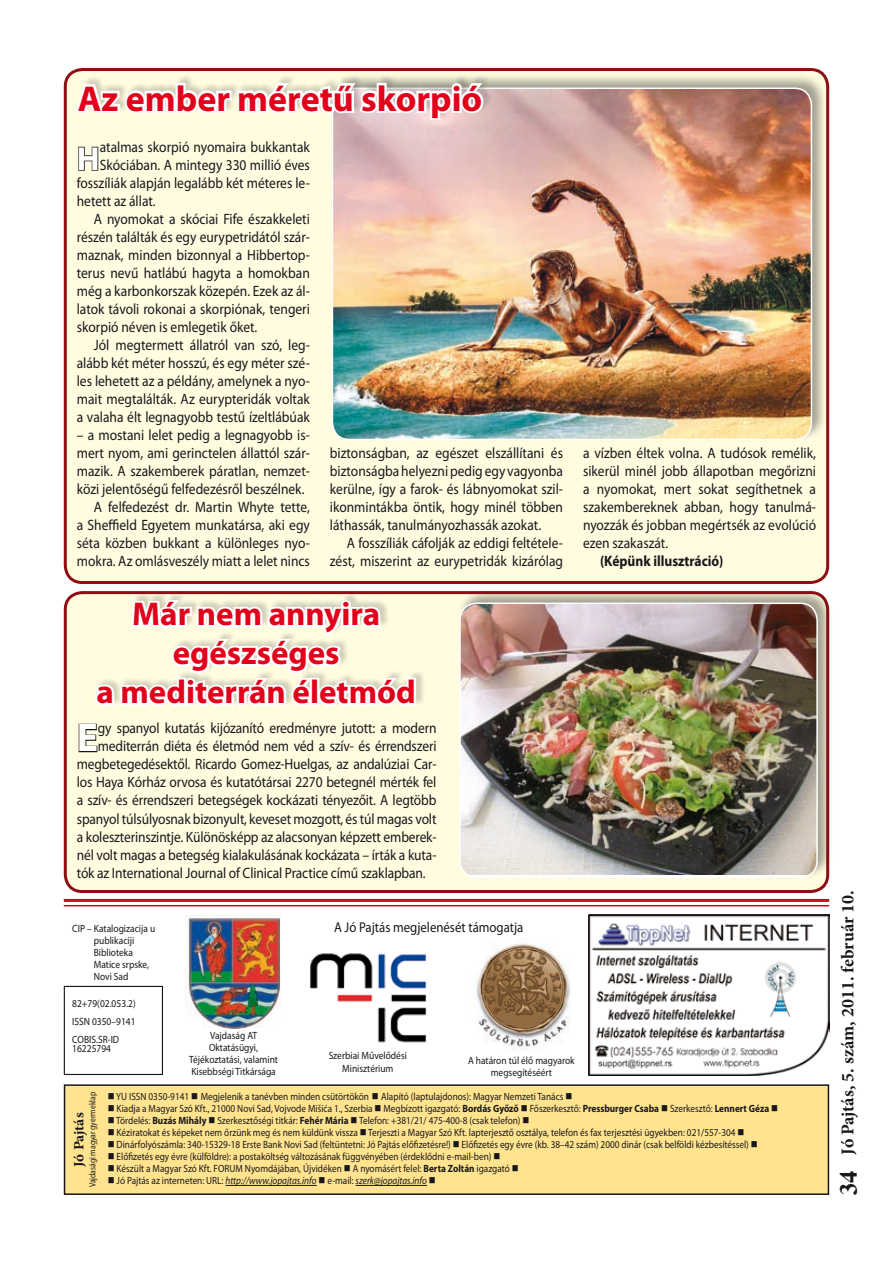
<style>
.page{position:relative;width:893px;height:1263px;background:#fff}
.page>*{position:absolute;margin:0;border:0;box-sizing:border-box;transform-origin:0 0}
.t1{font:700 40.05px "Myriad Pro";color:#fff}
.t2{font:700 36px "Myriad Pro";color:#e2001a}
.t3{font:700 33.3px "Myriad Pro";color:#fff}
.t4{font:700 33px/39px "Myriad Pro";color:#e2001a;text-align:center}
.t5{font:700 24px "CG Times";color:#1a171c}
.t6{font:700 18px "Minion Pro";color:#1a171c}
.t7{font:15px/18px "Myriad Pro";color:#1a171c;text-align:justify;scale:.9 1}
.t8{font:700 15px "Myriad Pro";color:#1a171c;scale:.9 1}
.t9{font:14.25px "Myriad Pro";color:#1a171c;scale:.9 1}
.t10{font:700 14.25px "Minion Pro";letter-spacing:-.015em;color:#1a171c;scale:1.06 1}
.t11{font:10.5px "Myriad Pro";color:#1a171c;scale:.88 1}
.t12{font:10.5px/12px "Myriad Pro";color:#1a171c;text-align:center;scale:.9 1}
.t13{font:italic 10.5px "Myriad Pro";color:#1a171c;scale:.88 1}
.t14{font:9px "Myriad Pro";color:#1a171c;scale:.85 1}
.s1{font-weight:700}
.s2{font-style:normal}
</style>
<div class="page">
<div style="left:65px;top:1085px;width:763px;height:109px;background:#ffe38e"></div>
<hr style="left:225px;top:1185px;width:92px;height:1px;background:#1a171c">
<hr style="left:356px;top:1185px;width:71px;height:1px;background:#1a171c">
<div style="left:64px;top:1084px;width:765px;height:111px;border:2px solid #1a171c"></div>
<img style="left:186px;top:915px;width:95px;height:114px">
<div style="left:64px;top:986px;width:99px;height:89px;border:1px solid #1a171c"></div>
<img style="left:588px;top:914px;width:241px;height:161px">
<img style="left:476px;top:943px;width:95px;height:108px">
<img style="left:310px;top:953px;width:117px;height:90px">
<hr style="left:64px;top:905px;width:765px;height:1px;background:#cd071e">
<hr style="left:64px;top:899px;width:765px;height:3px;background:#cd071e">
<div style="left:65px;top:70px;width:763px;height:512px;background:#fffce0;border-radius:17px"></div>
<div style="left:65px;top:593px;width:763px;height:298px;background:#fffce0;border-radius:17px"></div>
<div style="left:329px;top:72px;width:499px;height:372px;background:#1a171c;opacity:.4"></div>
<img style="left:332px;top:88px;width:479px;height:351px;border-radius:17px">
<div style="left:332px;top:88px;width:480px;height:352px;border:2px solid #fff;border-radius:17px"></div>
<svg style="left:72px;top:68px;width:415px;height:116px"></svg>
<div style="left:94px;top:590px;width:332px;height:117px;background:#1a171c;opacity:.2"></div>
<svg style="left:78px;top:401px;width:340px;height:352px"></svg>
<div style="left:457px;top:587px;width:377px;height:294px;background:#1a171c;opacity:.4"></div>
<img style="left:460px;top:603px;width:356px;height:272px">
<div style="left:459px;top:602px;width:359px;height:276px;border:2px solid #fff;border-radius:17px"></div>
<h2 class="t2" style="left:78px;top:75px;width:406px">Az ember méretű skorpió</h2>
<h3 class="t3" style="left:77px;top:137px;width:24px">H</h3>
<p class="t7" style="left:100px;top:138px;width:235px">atalmas skorpió nyomaira bukkantak</p>
<p class="t7" style="left:100px;top:156px;width:235px">Skóciában. A mintegy 330 millió éves</p>
<p class="t7" style="left:77px;top:174px;width:261px">fosszíliák alapján legalább két méteres le-</p>
<p class="t7" style="left:77px;top:192px;width:89px">hetett az állat.</p>
<p class="t7" style="left:94px;top:210px;width:242px">A nyomokat a skóciai Fife északkeleti</p>
<p class="t7" style="left:77px;top:228px;width:261px">részén találták és egy eurypetridától szár-</p>
<p class="t7" style="left:77px;top:246px;width:261px">maznak, minden bizonnyal a Hibbertop-</p>
<p class="t7" style="left:77px;top:264px;width:260px">terus nevű hatlábú hagyta a homokban</p>
<p class="t7" style="left:77px;top:282px;width:261px">még a karbonkorszak közepén. Ezek az ál-</p>
<p class="t7" style="left:77px;top:300px;width:261px">latok távoli rokonai a skorpiónak, tengeri</p>
<p class="t7" style="left:77px;top:318px;width:202px">skorpió néven is emlegetik őket.</p>
<p class="t7" style="left:94px;top:336px;width:242px">Jól megtermett állatról van szó, leg-</p>
<p class="t7" style="left:77px;top:354px;width:261px">alább két méter hosszú, és egy méter szé-</p>
<p class="t7" style="left:77px;top:372px;width:261px">les lehetett az a példány, amelynek a nyo-</p>
<p class="t7" style="left:77px;top:390px;width:261px">mait megtalálták. Az eurypteridák voltak</p>
<p class="t7" style="left:77px;top:408px;width:261px">a valaha élt legnagyobb testű ízeltlábúak</p>
<p class="t7" style="left:77px;top:426px;width:261px">– a mostani lelet pedig a legnagyobb is-</p>
<p class="t7" style="left:77px;top:444px;width:261px">mert nyom, ami gerinctelen állattól szár-</p>
<p class="t7" style="left:77px;top:462px;width:261px">mazik. A szakemberek páratlan, nemzet-</p>
<p class="t7" style="left:77px;top:480px;width:255px">közi jelentőségű felfedezésről beszélnek.</p>
<p class="t7" style="left:94px;top:498px;width:242px">A felfedezést dr. Martin Whyte tette,</p>
<p class="t7" style="left:77px;top:516px;width:261px">a Sheffield Egyetem munkatársa, aki egy</p>
<p class="t7" style="left:77px;top:534px;width:261px">séta közben bukkant a különleges nyo-</p>
<p class="t7" style="left:77px;top:552px;width:261px">mokra. Az omlásveszély miatt a lelet nincs</p>
<p class="t7" style="left:330px;top:444px;width:261px">biztonságban, az egészet elszállítani és biztonságba helyezni pedig egy vagyonba kerülne, így a farok- és lábnyomokat szil&shy;ikonmintákba öntik, hogy minél többen láthassák, tanulmányozhassák azokat.</p>
<p class="t7" style="left:330px;top:534px;width:261px;text-align:right">A fosszíliák cáfolják az eddigi feltétele&shy;zést, miszerint az eurypetridák kizárólag</p>
<h3 class="t4" style="left:97px;top:594px;width:321px">Már nem annyira egészséges<br>a mediterrán életmód</h3>
<h1 class="t1" style="left:77px;top:712px;width:23px">E</h1>
<p class="t7" style="left:98px;top:719px;width:378px">gy spanyol kutatás kijózanító eredményre jutott: a modern</p>
<p class="t7" style="left:98px;top:737px;width:378px">mediterrán diéta és életmód nem véd a szív- és érrendszeri</p>
<p class="t7" style="left:77px;top:755px;width:401px">megbetegedésektől. Ricardo Gomez-Huelgas, az andalúziai Car-</p>
<p class="t7" style="left:77px;top:773px;width:401px">los Haya Kórház orvosa és kutatótársai 2270 betegnél mérték fel</p>
<p class="t7" style="left:77px;top:791px;width:401px">a szív- és érrendszeri betegségek kockázati tényezőit. A legtöbb</p>
<p class="t7" style="left:77px;top:809px;width:401px">spanyol túlsúlyosnak bizonyult, keveset mozgott, és túl magas volt</p>
<p class="t7" style="left:77px;top:827px;width:401px">a koleszterinszintje. Különösképp az alacsonyan képzett emberek-</p>
<p class="t7" style="left:77px;top:845px;width:401px">nél volt magas a betegség kialakulásának kockázata – írták a kuta-</p>
<p class="t7" style="left:77px;top:863px;width:389px">tók az International Journal of Clinical Practice című szaklapban.</p>
<p class="t7" style="left:583px;top:444px;width:260px">a vízben éltek volna. A tudósok remélik, sikerül minél jobb állapotban megőrizni a nyomokat, mert sokat segíthetnek a szakembereknek abban, hogy tanulmá&shy;nyozzák és jobban megértsék az evolúció ezen szakaszát.</p>
<p class="t8" style="left:600px;top:551px;width:138px">(Képünk illusztráció)</p>
<p class="t12" style="left:94px;top:922px;width:70px;text-align:left;text-indent:-21px">CIP – Katalogizacija u publikaciji<br>Biblioteka<br>Matice srpske,<br>Novi Sad</p>
<p class="t12" style="left:72px;top:994px;width:72px;line-height:18px;text-align:justify">82+79(02.053.2)<br>ISSN 0350–9141<br>COBIS.SR-ID</p>
<p class="t12" style="left:72px;top:1042px;width:45px">16225794</p>
<p class="t12" style="left:189px;top:1029px;width:100px">Vajdaság AT<br>Oktatásügyi,<br>Téjékoztatási, valamint<br>Kisebbségi Titkársága</p>
<p class="t9" style="left:334px;top:918px;width:212px">A Jó Pajtás megjelenését támogatja</p>
<p class="t12" style="left:329px;top:1048px;width:89px;line-height:13.5px">Szerbiai Művelődési<br>Minisztérium</p>
<p class="t12" style="left:468px;top:1054px;width:120px">A határon túl élő magyarok megsegítéséért</p>
<p class="t14" style="left:87px;top:1187px;width:114px;rotate:-90deg">Vajdasági magyar gyermeklap</p>
<p class="t10" style="left:69px;top:1167px;width:52px;rotate:-90deg">Jó Pajtás</p>
<p class="t11" style="left:108px;top:1090px;width:529px">■ YU ISSN 0350-9141 ■ Megjelenik a tanévben minden csütörtökön ■ Alapító (laptulajdonos): Magyar Nemzeti Tanács ■</p>
<p class="t11" style="left:108px;top:1102px;width:763px">■ Kiadja a Magyar Szó Kft., 21000 Novi Sad, Vojvode Mišića 1., Szerbia ■ Megbízott igazgató: <span class="s1">Bordás Győző</span> ■ Főszerkesztő: <span class="s1">Pressburger Csaba</span> ■ Szerkesztő: <span class="s1">Lennert Géza</span> ■</p>
<p class="t11" style="left:108px;top:1114px;width:481px">■ Tördelés: <span class="s1">Buzás Mihály</span> ■ Szerkesztőségi titkár: <span class="s1">Fehér Mária</span> ■ Telefon: +381/21/ 475-400-8 (csak telefon) ■</p>
<p class="t11" style="left:108px;top:1126px;width:725px">■ Kéziratokat és képeket nem őrzünk meg és nem küldünk vissza ■ Terjeszti a Magyar Szó Kft. lapterjesztő osztálya, telefon és fax terjesztési ügyekben: 021/557-304 ■</p>
<p class="t11" style="left:108px;top:1138px;width:740px">■ Dinárfolyószámla: 340-15329-18 Erste Bank Novi Sad (feltüntetni: Jó Pajtás előfizetésre!) ■ Előfizetés egy évre (kb. 38–42 szám) 2000 dinár (csak belföldi kézbesítéssel) ■</p>
<p class="t11" style="left:108px;top:1150px;width:448px">■ Előfizetés egy évre (külföldre): a postaköltség változásának függvényében (érdeklődni e-mail-ben) ■</p>
<p class="t11" style="left:108px;top:1162px;width:469px">■ Készült a Magyar Szó Kft. FORUM Nyomdájában, Újvidéken ■ A nyomásért felel: <span class="s1">Berta Zoltán</span> igazgató ■</p>
<p class="t13" style="left:108px;top:1174px;width:374px">■ <span class="s2">Jó Pajtás az interneten: URL:</span> http://www.jopajtas.info ■ <span class="s2">e-mail:</span> szerk@jopajtas.info ■</p>
<p class="t6" style="left:835px;top:1154px;width:266px;rotate:-90deg">Jó Pajtás, 5. szám, 2011. február 10.</p>
<h3 class="t5" style="left:834px;top:1195px;width:25px;rotate:-90deg">34</h3>
</div>
